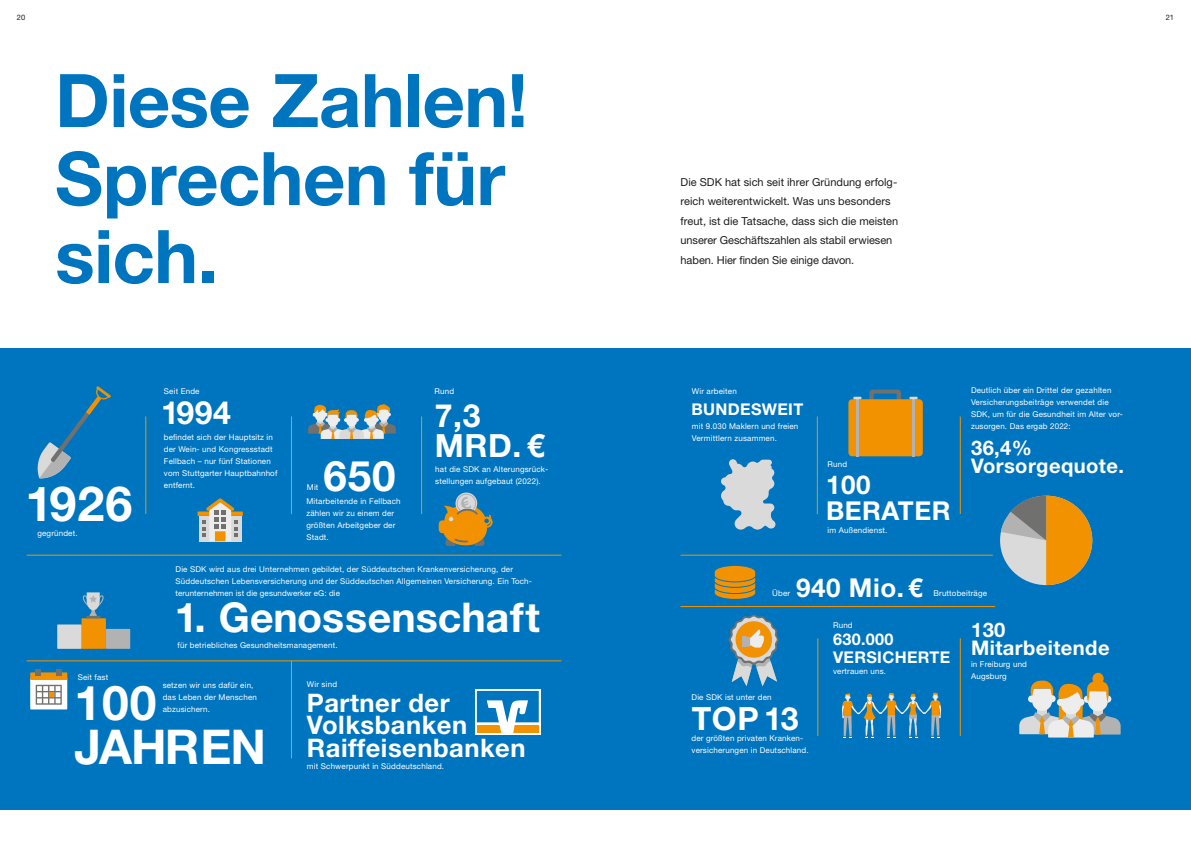
<style>
.page{position:relative;width:1191px;height:842px;background:#fff}
.page>*{position:absolute;margin:0;border:0;box-sizing:border-box;transform-origin:0 0}
.Kapitel_Name_Subline_74_78pt_bold{font:700 74px/78px "Helvetica Neue LT Std";letter-spacing:-.01em;color:#0075bf}
.t1{font:700 48.5px "Helvetica Neue LT Std";color:#fff}
.t2{font:700 48px "Helvetica Neue LT Std";letter-spacing:-.02em;color:#fff}
.t3{font:700 42.2px "Helvetica Neue LT Std";color:#fff}
.t4{font:700 41.1px "Helvetica Neue LT Std";color:#fff}
.t5{font:700 32px/30px "Helvetica Neue LT Std";letter-spacing:.02em;color:#fff}
.t6{font:700 26px "Helvetica Neue LT Std";letter-spacing:.02em;color:#fff}
.t7{font:700 25.5px "Helvetica Neue LT Std";letter-spacing:.02em;color:#fff}
.t8{font:700 20.2px "Helvetica Neue LT Std";letter-spacing:.02em;color:#fff}
.t9{font:700 16.2px "Helvetica Neue LT Std";letter-spacing:.02em;color:#fff}
.t10{font:11px/19.5px "Helvetica Neue LT Std";color:#1d1d1b}
.t11{font:8px/12px "Helvetica Neue LT Std";letter-spacing:.02em;color:#fff}
.t12{font:7.5px "Helvetica Neue LT Std";color:#1d1d1b}
</style>
<div class="page">
<div style="left:0;top:348px;width:1191px;height:462px;background:#0075bf"></div>
<svg style="left:715px;top:566px;width:40px;height:33px"></svg>
<svg style="left:37px;top:386px;width:74px;height:92px"></svg>
<div style="left:35px;top:669px;width:6px;height:7px;background:#70706f"></div>
<div style="left:56px;top:669px;width:6px;height:7px;background:#70706f"></div>
<svg style="left:30px;top:672px;width:37px;height:37px"></svg>
<div style="left:199px;top:516px;width:42px;height:25px;background:#dadada"></div>
<div style="left:198px;top:511px;width:45px;height:5px;background:#f39200"></div>
<svg style="left:202px;top:498px;width:36px;height:43px"></svg>
<svg style="left:439px;top:492px;width:53px;height:54px"></svg>
<div style="left:82px;top:618px;width:24px;height:31px;background:#f39200"></div>
<div style="left:106px;top:629px;width:24px;height:20px;background:#b2b2b2"></div>
<div style="left:57px;top:624px;width:25px;height:25px;background:#dadada"></div>
<svg style="left:82px;top:592px;width:22px;height:26px"></svg>
<svg style="left:308px;top:404px;width:88px;height:35px"></svg>
<hr style="left:145px;top:416px;width:1px;height:98px;background:#f39200">
<hr style="left:27px;top:555px;width:534px;height:1px;background:#f39200">
<hr style="left:680px;top:555px;width:312px;height:1px;background:#f39200">
<hr style="left:27px;top:660px;width:534px;height:1px;background:#f39200">
<hr style="left:680px;top:606px;width:315px;height:1px;background:#f39200">
<hr style="left:291px;top:416px;width:1px;height:98px;background:#f39200">
<hr style="left:421px;top:416px;width:1px;height:98px;background:#f39200">
<hr style="left:291px;top:661px;width:1px;height:97px;background:#f39200">
<div style="left:1092px;top:673px;width:11px;height:12px;background:#f39200;border-radius:50%"></div>
<svg style="left:1019px;top:679px;width:101px;height:58px"></svg>
<svg style="left:721px;top:459px;width:54px;height:71px"></svg>
<svg style="left:1001px;top:496px;width:91px;height:89px"></svg>
<svg style="left:848px;top:390px;width:74px;height:66px;background:#d09026"></svg>
<svg style="left:841px;top:692px;width:101px;height:46px"></svg>
<svg style="left:728px;top:615px;width:50px;height:71px"></svg>
<hr style="left:817px;top:416px;width:1px;height:98px;background:#f39200">
<hr style="left:959px;top:416px;width:1px;height:98px;background:#f39200">
<hr style="left:817px;top:638px;width:1px;height:98px;background:#f39200">
<hr style="left:959px;top:638px;width:1px;height:98px;background:#f39200">
<div style="left:475px;top:689px;width:65px;height:46px;background:linear-gradient(to right,#fff,#fff)"></div>
<svg style="left:477px;top:691px;width:62px;height:42px"></svg>
<p class="t12" style="left:17px;top:12px;width:10px">20</p>
<p class="t12" style="left:1165px;top:12px;width:10px">21</p>
<p class="Kapitel_Name_Subline_74_78pt_bold" style="left:55px;top:60px;width:474px">Diese Zahlen!</p>
<p class="Kapitel_Name_Subline_74_78pt_bold" style="left:55px;top:138px;width:452px">Sprechen für sich.</p>
<p class="t1" style="left:25px;top:474px;width:108px">1926</p>
<p class="t11" style="left:37px;top:527px;width:42px">gegründet.</p>
<p class="t11" style="left:164px;top:385px;width:37px">Seit Ende</p>
<p class="t11" style="left:434px;top:385px;width:21px">Rund</p>
<p class="t5" style="left:161px;top:397px;width:71px">1994</p>
<p class="t5" style="left:435px;top:400px;width:111px">7,3<br>MRD. €</p>
<p class="t11" style="left:164px;top:431px;width:115px">befindet sich der Hauptsitz in der Wein- und Kongressstadt<br>Fellbach – nur fünf Stationen vom Stuttgarter Hauptbahnhof entfernt.</p>
<p class="t3" style="left:323px;top:450px;width:74px">650</p>
<p class="t11" style="left:435px;top:463px;width:114px">hat die SDK an Alterungsrück&shy;stellungen aufgebaut (2022).</p>
<p class="t11" style="left:307px;top:481px;width:13px">Mit</p>
<p class="t11" style="left:306px;top:495px;width:96px">Mitarbeitende in Fellbach zählen wir zu einem der größten Arbeitgeber der<br>Stadt.</p>
<p class="t11" style="left:175px;top:563px;width:358px">Die SDK wird aus drei Unternehmen gebildet, der Süddeutschen Krankenversicherung, der<br>Süddeutschen Lebensversicherung und der Süddeutschen Allgemeinen Versicherung. Ein Toch&shy;terunternehmen ist die gesundwerker eG: die</p>
<p class="t4" style="left:175px;top:592px;width:367px">1. Genossenschaft</p>
<p class="t11" style="left:178px;top:639px;width:161px">für betriebliches Gesundheitsmanagement.</p>
<p class="t11" style="left:78px;top:671px;width:32px">Seit fast</p>
<p class="t11" style="left:163px;top:679px;width:96px">setzen wir uns dafür ein, das Leben der Menschen abzusichern.</p>
<p class="t11" style="left:307px;top:677px;width:32px">Wir sind</p>
<p class="t2" style="left:74px;top:673px;width:83px">100</p>
<p class="t2" style="left:74px;top:717px;width:193px">JAHREN</p>
<p class="t7" style="left:307px;top:687px;width:144px">Partner der</p>
<p class="t7" style="left:307px;top:709px;width:162px">Volksbanken</p>
<p class="t7" style="left:307px;top:732px;width:220px">Raiffeisenbanken</p>
<p class="t11" style="left:307px;top:760px;width:139px">mit Schwerpunkt in Süddeutschland.</p>
<p class="t10" style="left:680px;top:172px;width:219px">Die SDK hat sich seit ihrer Gründung erfolg&shy;reich weiterentwickelt. Was uns besonders freut, ist die Tatsache, dass sich die meisten unserer Geschäftszahlen als stabil erwiesen haben. Hier finden Sie einige davon.</p>
<p class="t11" style="left:692px;top:385px;width:46px">Wir arbeiten</p>
<p class="t9" style="left:691px;top:399px;width:113px">BUNDESWEIT</p>
<p class="t11" style="left:692px;top:420px;width:108px">mit 9.030 Maklern und freien<br>Vermittlern zusammen.</p>
<p class="t11" style="left:827px;top:458px;width:21px">Rund</p>
<p class="t6" style="left:826px;top:469px;width:46px">100</p>
<p class="t6" style="left:826px;top:495px;width:126px">BERATER</p>
<p class="t11" style="left:827px;top:524px;width:61px">im Außendienst.</p>
<p class="t11" style="left:971px;top:384px;width:153px">Deutlich über ein Drittel der gezahlten Versicherungsbeiträge verwendet die SDK, um für die Gesundheit im Alter vor&shy;zusorgen. Das ergab 2022:</p>
<p class="t8" style="left:971px;top:435px;width:63px">36,4%</p>
<p class="t8" style="left:971px;top:453px;width:154px">Vorsorgequote.</p>
<p class="t6" style="left:796px;top:572px;width:128px">940 Mio. €</p>
<p class="t11" style="left:772px;top:586px;width:19px">Über</p>
<p class="t11" style="left:933px;top:586px;width:55px">Bruttobeiträge</p>
<p class="t11" style="left:691px;top:690px;width:82px">Die SDK ist unter den</p>
<p class="t11" style="left:691px;top:732px;width:119px">der größten privaten Kranken&shy;versicherungen in Deutschland.</p>
<p class="t5" style="left:692px;top:702px;width:108px">TOP13</p>
<p class="t11" style="left:833px;top:619px;width:21px">Rund</p>
<p class="t9" style="left:833px;top:629px;width:62px">630.000</p>
<p class="t9" style="left:833px;top:647px;width:119px">VERSICHERTE</p>
<p class="t11" style="left:833px;top:664px;width:55px">vertrauen uns.</p>
<p class="t8" style="left:971px;top:617px;width:36px">130</p>
<p class="t8" style="left:971px;top:635px;width:140px">Mitarbeitende</p>
<p class="t11" style="left:971px;top:658px;width:57px">in Freiburg und</p>
<p class="t11" style="left:971px;top:670px;width:37px">Augsburg</p>
</div>
